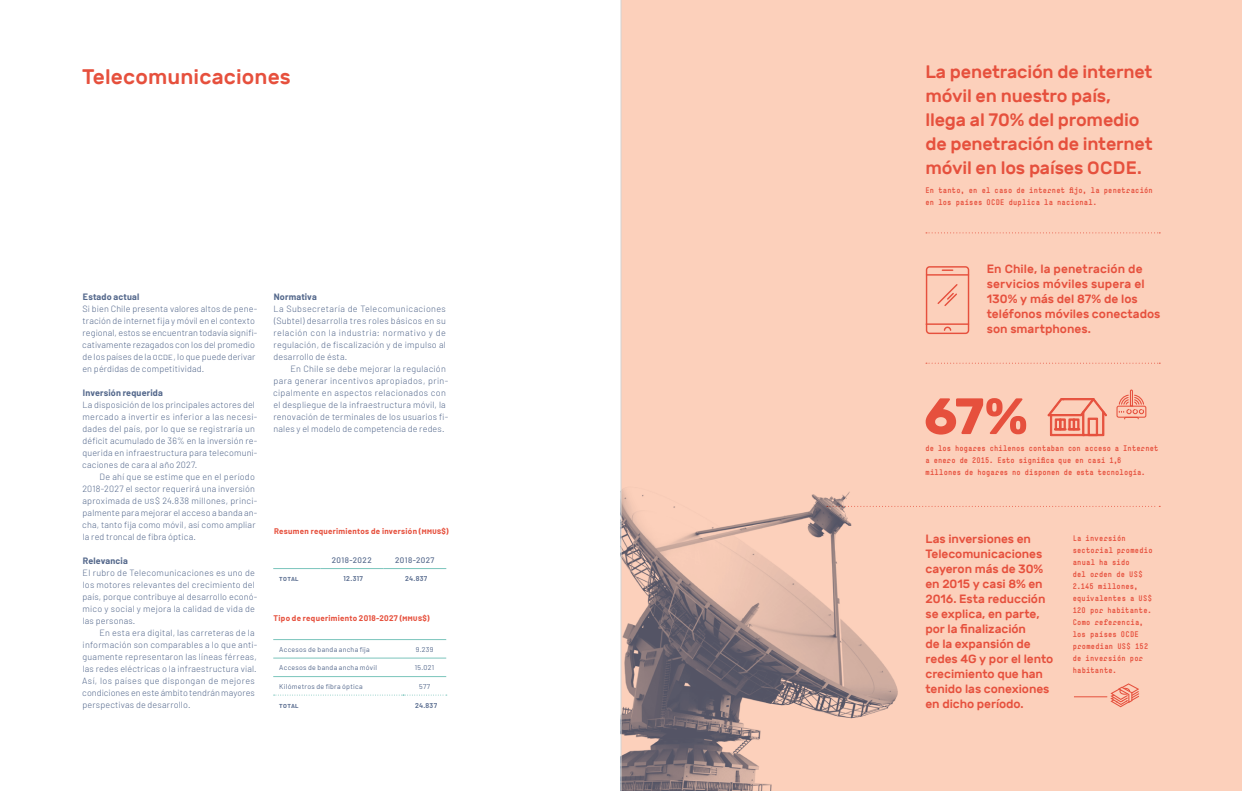
<style>
.page{position:relative;width:1242px;height:791px;background:#fff}
.page>*{position:absolute;margin:0;border:0;box-sizing:border-box;transform-origin:0 0}
.t1{font:700 51px "Rubik";color:#e6503d}
.t2{font:500 21px "Rubik";letter-spacing:.005em;color:#e6503d}
.t3{font:500 18px/24px "Rubik";letter-spacing:-.01em;color:#e6503d}
.t4{font:500 12px/15px "Rubik";letter-spacing:-.005em;color:#e6503d}
.t5{font:300 9px/12px "Barlow";letter-spacing:.02em;color:#53678b}
.t6{font:700 9px "Barlow";letter-spacing:.02em;color:#53678b}
.t7{font:700 8px/12px "Simple";letter-spacing:.025em;color:#e6503d}
.t8{font:700 8px "Barlow";letter-spacing:.035em;color:#e6503d}
.t9{font:500 8px "Barlow";letter-spacing:.055em;color:#53678b}
.t10{font:7px "Barlow";letter-spacing:.04em;color:#53678b}
.t11{font:600 7px "Barlow";letter-spacing:.055em;color:#53678b}
</style>
<div class="page">
<div style="left:621px;top:0;width:621px;height:791px;background:#fcd0bb"></div>
<hr style="left:273px;top:639px;width:130px;height:1px;background:#7bc5bc">
<hr style="left:403px;top:639px;width:43px;height:1px;background:#7bc5bc">
<hr style="left:273px;top:658px;width:130px;height:1px;background:#7bc5bc">
<hr style="left:403px;top:658px;width:43px;height:1px;background:#7bc5bc">
<hr style="left:273px;top:676px;width:130px;height:1px;background:#7bc5bc">
<hr style="left:403px;top:676px;width:43px;height:1px;background:#7bc5bc">
<svg style="left:274px;top:695px;width:173px;height:1px"></svg>
<hr style="left:273px;top:568px;width:47px;height:1px;background:#7bc5bc">
<hr style="left:320px;top:568px;width:63px;height:1px;background:#7bc5bc">
<hr style="left:383px;top:568px;width:63px;height:1px;background:#7bc5bc">
<svg style="left:926px;top:232px;width:234px;height:1px"></svg>
<svg style="left:926px;top:363px;width:234px;height:1px"></svg>
<svg style="left:907px;top:506px;width:253px;height:1px"></svg>
<img style="left:622px;top:488px;width:285px;height:303px">
<div style="left:1116px;top:406px;width:30px;height:12px;border:1px solid #e6503d;border-radius:2px"></div>
<svg style="left:1118px;top:389px;width:26px;height:31px"></svg>
<svg style="left:1048px;top:398px;width:58px;height:38px"></svg>
<div style="left:926px;top:266px;width:43px;height:68px;border:1px solid #e6503d;border-radius:3px"></div>
<hr style="left:926px;top:323px;width:42px;height:2px;background:#e6503d">
<hr style="left:926px;top:274px;width:42px;height:2px;background:#e6503d">
<svg style="left:942px;top:269px;width:10px;height:2px"></svg>
<svg style="left:943px;top:326px;width:9px;height:5px"></svg>
<svg style="left:937px;top:284px;width:21px;height:22px"></svg>
<svg style="left:1110px;top:683px;width:29px;height:24px"></svg>
<hr style="left:1074px;top:696px;width:33px;height:1px;background:#e6503d">
<hr style="left:621px;top:0;width:1px;height:791px;background:#d3d3d2">
<h2 class="t2" style="left:82px;top:65px;width:210px">Telecomunicaciones</h2>
<p class="t6" style="left:83px;top:291px;width:58px">Estado actual</p>
<p class="t5" style="left:82px;top:303px;width:177px">Si bien Chile presenta valores altos de pene&shy;tración de internet fija y móvil en el contexto regional, estos se encuentran todavía signifi&shy;cativamente rezagados con los del promedio de los países de la OCDE, lo que puede derivar en pérdidas de competitividad.</p>
<p class="t6" style="left:83px;top:387px;width:81px">Inversión requerida</p>
<p class="t5" style="left:82px;top:399px;width:177px">La disposición de los principales actores del mercado a invertir es inferior a las necesi&shy;dades del país, por lo que se registraría un déficit acumulado de 36% en la inversión re&shy;querida en infraestructura para telecomuni&shy;caciones de cara al año 2027.</p>
<p class="t5" style="left:82px;top:470px;width:177px;text-indent:17px">De ahí que se estime que en el período 2018-2027 el sector requerirá una inversión aproximada de US$ 24.838 millones, princi&shy;palmente para mejorar el acceso a banda an&shy;cha, tanto fija como móvil, así como ampliar la red troncal de fibra óptica.</p>
<p class="t6" style="left:83px;top:555px;width:46px">Relevancia</p>
<p class="t5" style="left:82px;top:566px;width:176px">El rubro de Telecomunicaciones es uno de los motores relevantes del crecimiento del país, porque contribuye al desarrollo econó&shy;mico y social y mejora la calidad de vida de las personas.</p>
<p class="t5" style="left:82px;top:626px;width:177px;text-indent:17px">En esta era digital, las carreteras de la información son comparables a lo que anti&shy;guamente representaron las líneas férreas, las redes eléctricas o la infraestructura vial.<br>Así, los países que dispongan de mejores condiciones en este ámbito tendrán mayores perspectivas de desarrollo.</p>
<p class="t6" style="left:274px;top:291px;width:44px">Normativa</p>
<p class="t5" style="left:273px;top:303px;width:174px;text-align:justify">La Subsecretaría de Telecomunicaciones (Subtel) desarrolla tres roles básicos en su relación con la industria: normativo y de regulación, de fiscalización y de impulso al desarrollo de ésta.</p>
<p class="t5" style="left:273px;top:363px;width:177px;text-indent:17px">En Chile se debe mejorar la regulación para generar incentivos apropiados, prin&shy;cipalmente en aspectos relacionados con el despliegue de la infraestructura móvil, la renovación de terminales de los usuarios fi&shy;nales y el modelo de competencia de redes.</p>
<p class="t8" style="left:274px;top:526px;width:176px">Resumen requerimientos de inversión (MMUS$)</p>
<p class="t9" style="left:332px;top:555px;width:41px">2018-2022</p>
<p class="t9" style="left:395px;top:555px;width:41px">2018-2027</p>
<p class="t11" style="left:279px;top:574px;width:21px">TOTAL</p>
<p class="t11" style="left:343px;top:574px;width:21px">12.317</p>
<p class="t11" style="left:405px;top:574px;width:24px">24.837</p>
<p class="t8" style="left:273px;top:613px;width:158px">Tipo de requerimiento 2018-2027 (MMUS$)</p>
<p class="t10" style="left:279px;top:645px;width:92px">Accesos de banda ancha fija</p>
<p class="t10" style="left:416px;top:645px;width:19px">9.239</p>
<p class="t10" style="left:279px;top:663px;width:99px">Accesos de banda ancha móvil</p>
<p class="t10" style="left:415px;top:663px;width:21px">15.021</p>
<p class="t10" style="left:279px;top:682px;width:85px">Kilómetros de fibra óptica</p>
<p class="t10" style="left:419px;top:682px;width:13px">577</p>
<p class="t11" style="left:279px;top:701px;width:21px">TOTAL</p>
<p class="t11" style="left:415px;top:701px;width:24px">24.837</p>
<h3 class="t3" style="left:925px;top:60px;width:228px">La penetración de internet móvil en nuestro país, llega al 70% del promedio de penetración de internet móvil en los países OCDE.</h3>
<p class="t7" style="left:925px;top:184px;width:229px">En tanto, en el caso de internet fijo, la penetración en los países OCDE duplica la nacional.</p>
<h3 class="t4" style="left:986px;top:262px;width:175px">En Chile, la penetración de servicios móviles supera el<br>130% y más del 87% de los teléfonos móviles conectados son smartphones.</h3>
<h1 class="t1" style="left:924px;top:386px;width:106px">67%</h1>
<p class="t7" style="left:925px;top:442px;width:234px">de los hogares chilenos contaban con acceso a Internet a enero de 2015. Esto significa que en casi 1,6 millones de hogares no disponen de esta tecnología.</p>
<p class="t4" style="left:925px;top:532px;width:129px">Las inversiones en<br>Telecomunicaciones cayeron más de 30% en 2015 y casi 8% en<br>2016. Esta reducción se explica, en parte, por la finalización<br>de la expansión de redes 4G y por el lento crecimiento que han tenido las conexiones en dicho período.</p>
<p class="t7" style="left:1072px;top:532px;width:81px">La inversión sectorial promedio anual ha sido<br>del orden de US$<br>2.145 millones, equivalentes a US$<br>120 por habitante.<br>Como referencia, los países OCDE promedian US$ 152 de inversión por habitante.</p>
</div>
